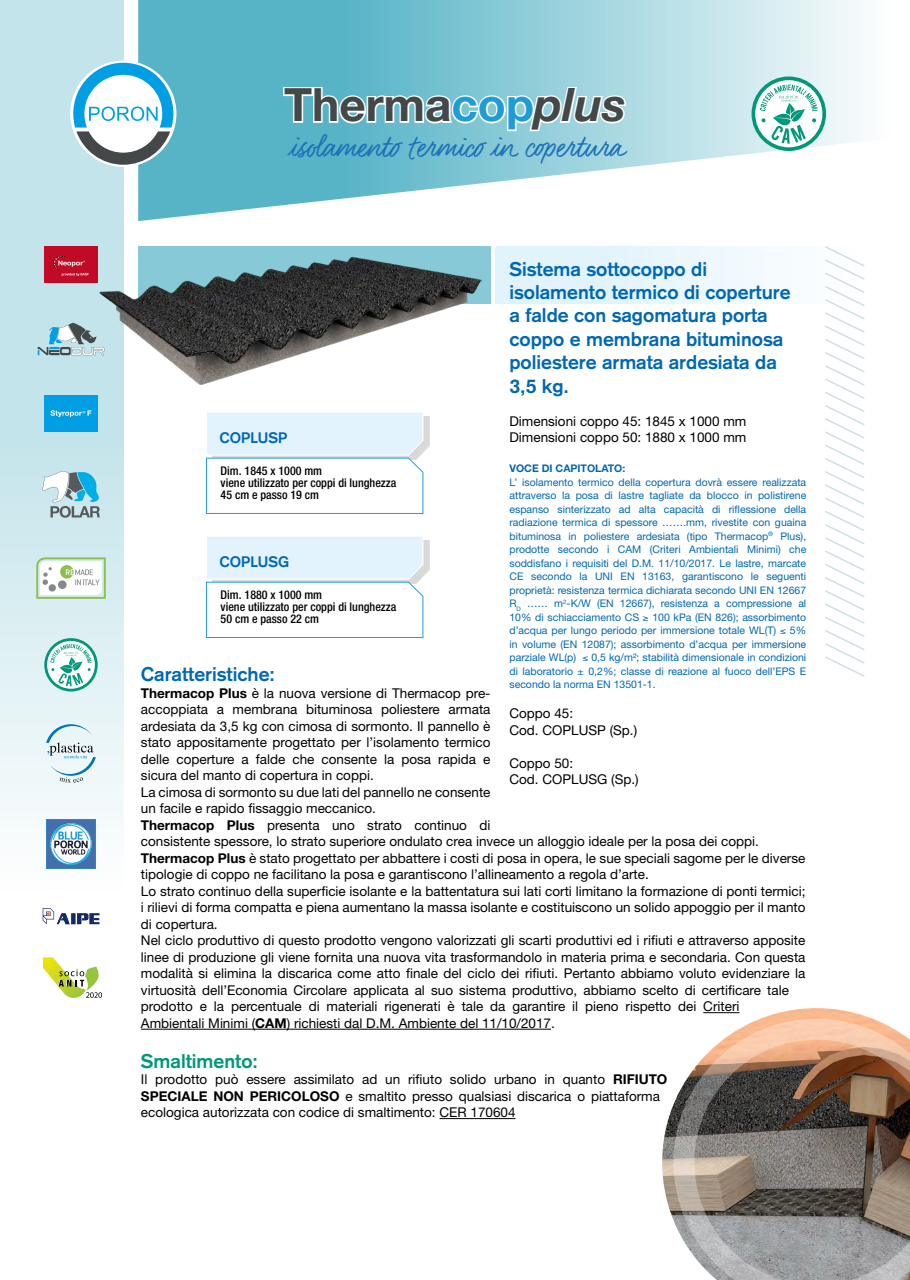
<style>
.page{position:relative;width:910px;height:1280px;background:#fff}
.page>*{position:absolute;margin:0;border:0;box-sizing:border-box;transform-origin:0 0}
.t1{font:700 45.9px "Helvetica Neue";color:#454849}
.t2{font:37.5px "Felt That";color:#1d71b8}
.t3{font:700 19.5px/23.4px "Akzidenz Grotesk";color:#0068b3}
.t4{font:700 19.5px "Akzidenz Grotesk";color:#009879}
.t5{font:700 15px "Akzidenz Grotesk";color:#0068b3}
.t6{font:13.5px/16.5px "Helvetica Neue";color:#000}
.t7{font:500 condensed 12px/12px "Helvetica Neue";color:#000}
.t8{font:10.5px/13.5px "Helvetica Neue";color:#0068b3;text-align:justify}
.t9{font:700 10.5px "Helvetica Neue";color:#0068b3}
.s1{color:#1f9cd8}
.s2{font-style:italic}
.s3{font-weight:700}
</style>
<div class="page">
<svg style="left:138px;top:0;width:724px;height:221px"></svg>
<div style="left:138px;top:246px;width:353px;height:58px;background:#87c9d7"></div>
<svg style="left:495px;top:246px;width:274px;height:58px;fill:#e5f4fd"></svg>
<svg style="left:0;top:0;width:123px;height:968px;fill:#cbe7ed"></svg>
<svg style="left:73px;top:63px;width:100px;height:102px"></svg>
<svg style="left:825px;top:246px;width:40px;height:431px"></svg>
<svg style="left:46px;top:819px;width:50px;height:50px"></svg>
<svg style="left:38px;top:323px;width:58px;height:32px"></svg>
<svg style="left:43px;top:957px;width:59px;height:41px"></svg>
<svg style="left:43px;top:908px;width:56px;height:16px"></svg>
<div style="left:44px;top:247px;width:54px;height:36px;background:#c10a25"></div>
<svg style="left:53px;top:256px;width:36px;height:20px"></svg>
<div style="left:44px;top:395px;width:54px;height:36px;background:#009fe3"></div>
<svg style="left:50px;top:410px;width:42px;height:7px"></svg>
<svg style="left:42px;top:471px;width:58px;height:47px"></svg>
<svg style="left:46px;top:639px;width:50px;height:51px"></svg>
<div style="left:44px;top:638px;width:54px;height:53px;border:3px solid #009879;border-radius:50%"></div>
<svg style="left:50px;top:644px;width:42px;height:42px"></svg>
<svg style="left:46px;top:724px;width:50px;height:59px"></svg>
<svg style="left:36px;top:557px;width:70px;height:42px"></svg>
<svg style="left:753px;top:78px;width:71px;height:71px"></svg>
<div style="left:751px;top:76px;width:75px;height:75px;border:4px solid #009879;border-radius:50%"></div>
<svg style="left:760px;top:85px;width:58px;height:59px"></svg>
<div style="left:212px;top:539px;width:218px;height:45px;background:#000;opacity:.15"></div>
<div style="left:212px;top:415px;width:218px;height:45px;background:#000;opacity:.15"></div>
<svg style="left:205px;top:536px;width:219px;height:102px"></svg>
<svg style="left:205px;top:412px;width:219px;height:102px"></svg>
<svg style="left:282px;top:85px;width:346px;height:57px"></svg>
<img style="left:96px;top:250px;width:386px;height:135px">
<hr style="left:141px;top:1029px;width:410px;height:1px;background:#000">
<hr style="left:439px;top:1118px;width:76px;height:1px;background:#000">
<img style="left:662px;top:1008px;width:211px;height:211px">
<svg style="left:673px;top:1019px;width:237px;height:261px"></svg>
<h1 class="t1" style="left:284px;top:77px;width:343px">Therma<span class="s1">cop</span><span class="s2">plus</span></h1>
<h2 class="t2" style="left:289px;top:123px;width:333px">isolamento termico in copertura</h2>
<h3 class="t3" style="left:509px;top:257px;width:283px">Sistema sottocoppo di isolamento termico di coperture a falde con sagomatura porta coppo e membrana bituminosa poliestere armata ardesiata da<br>3,5 kg.</h3>
<p class="t6" style="left:509px;top:412px;width:238px">Dimensioni coppo 45: 1845 x 1000 mm<br>Dimensioni coppo 50: 1880 x 1000 mm</p>
<p class="t9" style="left:509px;top:462px;width:117px">VOCE DI CAPITOLATO:</p>
<p class="t8" style="left:509px;top:475px;width:298px">L’ isolamento termico della copertura dovrà essere realizzata attraverso la posa di lastre tagliate da blocco in polistirene espanso sinterizzato ad alta capacità di riflessione della radiazione termica di spessore …….mm, rivestite con guaina bituminosa in poliestere ardesiata (tipo Thermacop<sup>®</sup> Plus), prodotte secondo i CAM (Criteri Ambientali Minimi) che soddisfano i requisiti del D.M. 11/10/2017. Le lastre, marcate CE secondo la UNI EN 13163, garantiscono le seguenti proprietà: resistenza termica dichiarata secondo UNI EN 12667<br>R<sub>D</sub> …… m<sup>2</sup>-K/W (EN 12667), resistenza a compressione al 10% di schiacciamento CS ≥ 100 kPa (EN 826); assorbimento d’acqua per lungo periodo per immersione totale WL(T) ≤ 5% in volume (EN 12087); assorbimento d’acqua per immersione parziale WL(p) ≤ 0,5 kg/m²; stabilità dimensionale in condizioni di laboratorio ± 0,2%; classe di reazione al fuoco dell’EPS E secondo la norma EN 13501-1.</p>
<p class="t6" style="left:509px;top:705px;width:129px">Coppo 45:<br>Cod. COPLUSP (Sp.)</p>
<p class="t6" style="left:509px;top:754px;width:131px">Coppo 50:<br>Cod. COPLUSG (Sp.)</p>
<p class="t5" style="left:220px;top:429px;width:69px">COPLUSP</p>
<p class="t7" style="left:221px;top:465px;width:177px">Dim. 1845 x 1000 mm<br>viene utilizzato per coppi di lunghezza<br>45 cm e passo 19 cm</p>
<p class="t5" style="left:220px;top:553px;width:71px">COPLUSG</p>
<p class="t7" style="left:221px;top:589px;width:177px">Dim. 1880 x 1000 mm<br>viene utilizzato per coppi di lunghezza<br>50 cm e passo 22 cm</p>
<h3 class="t3" style="left:141px;top:663px;width:136px">Caratteristiche:</h3>
<p class="t6" style="left:141px;top:684px;width:666px"><span class="s3">Thermacop Plus</span> è la nuova versione di Thermacop pre-<br>accoppiata a membrana bituminosa poliestere armata<br>ardesiata da 3,5 kg con cimosa di sormonto. Il pannello è<br>stato appositamente progettato per l’isolamento termico<br>delle coperture a falde che consente la posa rapida e<br>sicura del manto di copertura in coppi.<br>La cimosa di sormonto su due lati del pannello ne consente<br>un facile e rapido fissaggio meccanico.<br><span class="s3">Thermacop Plus</span> presenta uno strato continuo di<br>consistente spessore, lo strato superiore ondulato crea invece un alloggio ideale per la posa dei coppi.<br><span class="s3">Thermacop Plus</span> è stato progettato per abbattere i costi di posa in opera, le sue speciali sagome per le diverse tipologie di coppo ne facilitano la posa e garantiscono l’allineamento a regola d’arte.<br>Lo strato continuo della superficie isolante e la battentatura sui lati corti limitano la formazione di ponti termici; i rilievi di forma compatta e piena aumentano la massa isolante e costituiscono un solido appoggio per il manto di copertura.<br>Nel ciclo produttivo di questo prodotto vengono valorizzati gli scarti produttivi ed i rifiuti e attraverso apposite linee di produzione gli viene fornita una nuova vita trasformandolo in materia prima e secondaria. Con questa modalità si elimina la discarica come atto finale del ciclo dei rifiuti. Pertanto abbiamo voluto evidenziare la virtuosità dell’Economia Circolare applicata al suo sistema produttivo, abbiamo scelto di certificare tale prodotto e la percentuale di materiali rigenerati è tale da garantire il pieno rispetto dei Criteri Ambientali Minimi (<span class="s3">CAM</span>) richiesti dal D.M. Ambiente del 11/10/2017.</p>
<h3 class="t4" style="left:141px;top:1049px;width:119px">Smaltimento:</h3>
<p class="t6" style="left:141px;top:1071px;width:528px">Il prodotto può essere assimilato ad un rifiuto solido urbano in quanto <span class="s3">RIFIUTO<br>SPECIALE NON PERICOLOSO</span> e smaltito presso qualsiasi discarica o piattaforma ecologica autorizzata con codice di smaltimento: CER 170604</p>
</div>
